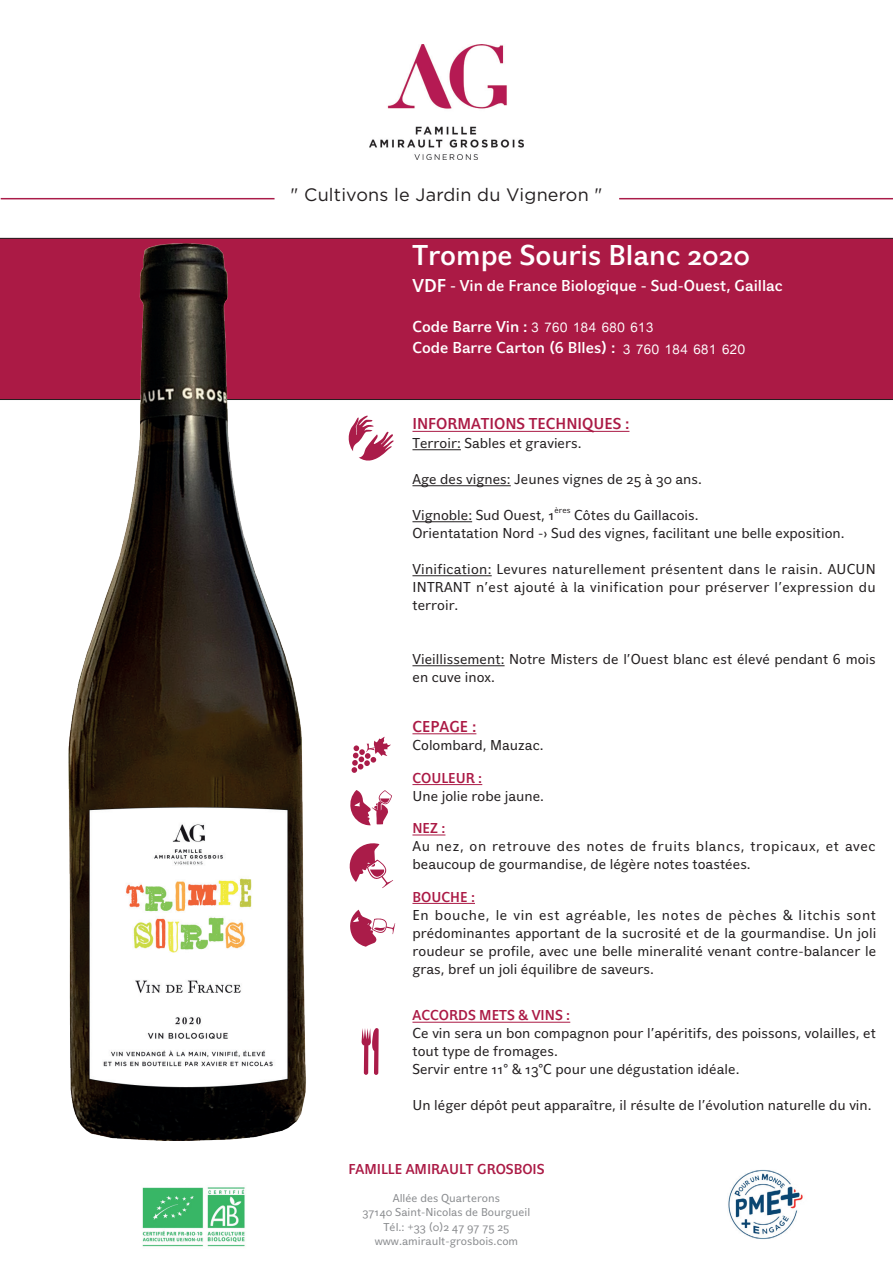
<style>
.page{position:relative;width:893px;height:1263px;background:#fff}
.page>*{position:absolute;margin:0;border:0;box-sizing:border-box;transform-origin:0 0}
.t1{font:500 30px "Eau Naturelle Sans";color:#fff}
.t2{font:18px "Gotham";letter-spacing:.01em;color:#231f20}
.t3{font:500 16.5px/21.6px "Eau Naturelle Sans";color:#fff}
.t4{font:500 16.5px "Eau Naturelle Sans";color:#ab1a45}
.t5{font:15px/18px "Eau Naturelle Sans";color:#231f20}
.t6{font:15px/18px "Eau Naturelle Sans";letter-spacing:.04em;color:#231f20}
.t7{font:500 15px "Eau Naturelle Sans";color:#ab1a45}
.t8{font:12px/14.4px "Eau Naturelle Sans";color:#8a8c8f;text-align:center}
.t9{font:8.7px "Eau Naturelle Sans";color:#231f20}
.s1{font-size:19.5px}
.s2{font-family:"Arial Hebrew";font-weight:300;font-size:18px}
</style>
<div class="page">
<hr style="left:1px;top:198px;width:274px;height:1px;background:#aa1c49">
<hr style="left:619px;top:198px;width:274px;height:1px;background:#aa1c49">
<div style="left:0;top:238px;width:893px;height:162px;background:#ab1a45"></div>
<hr style="left:412px;top:431px;width:217px;height:1px;background:#ab1a45">
<hr style="left:412px;top:449px;width:49px;height:1px;background:#231f20">
<hr style="left:412px;top:485px;width:99px;height:1px;background:#231f20">
<hr style="left:412px;top:521px;width:60px;height:1px;background:#231f20">
<hr style="left:412px;top:575px;width:80px;height:1px;background:#231f20">
<hr style="left:412px;top:665px;width:93px;height:1px;background:#231f20">
<hr style="left:412px;top:733px;width:64px;height:1px;background:#ab1a45">
<hr style="left:412px;top:784px;width:70px;height:1px;background:#ab1a45">
<hr style="left:412px;top:835px;width:33px;height:1px;background:#ab1a45">
<hr style="left:412px;top:903px;width:63px;height:1px;background:#ab1a45">
<hr style="left:412px;top:1022px;width:158px;height:1px;background:#ab1a45">
<svg style="left:351px;top:737px;width:40px;height:36px"></svg>
<svg style="left:350px;top:790px;width:42px;height:35px"></svg>
<svg style="left:349px;top:843px;width:44px;height:45px"></svg>
<svg style="left:350px;top:910px;width:45px;height:37px"></svg>
<svg style="left:362px;top:1028px;width:17px;height:47px"></svg>
<svg style="left:348px;top:416px;width:46px;height:45px"></svg>
<img style="left:22px;top:240px;width:325px;height:901px">
<img style="left:369px;top:45px;width:154px;height:114px">
<img style="left:728px;top:1169px;width:75px;height:71px">
<img style="left:142px;top:1187px;width:103px;height:60px">
<p class="t2" style="left:291px;top:183px;width:313px">" Cultivons le Jardin du Vigneron "</p>
<h1 class="t1" style="left:412px;top:238px;width:339px">Trompe Souris Blanc 2020</h1>
<p class="t3" style="left:412px;top:275px;width:372px"><span class="s1">VDF</span> - Vin de France Biologique - Sud-Ouest, Gaillac</p>
<p class="t3" style="left:412px;top:315px;width:334px">Code Barre Vin : <span class="s2">3 760 184 680 613<br></span>Code Barre Carton (6 Blles) : <span class="s2">3 760 184 681 620</span></p>
<p class="t4" style="left:412px;top:415px;width:218px">INFORMATIONS TECHNIQUES :</p>
<p class="t5" style="left:412px;top:434px;width:171px">Terroir: Sables et graviers.</p>
<p class="t5" style="left:412px;top:470px;width:291px">Age des vignes: Jeunes vignes de 25 à 30 ans.</p>
<p class="t5" style="left:412px;top:506px;width:144px">Vignoble: Sud Ouest, 1</p>
<p class="t9" style="left:555px;top:505px;width:18px">ères</p>
<p class="t5" style="left:412px;top:506px;width:434px;text-indent:162px">Côtes du Gaillacois.<br>Orientatation Nord -&gt; Sud des vignes, facilitant une belle exposition.</p>
<p class="t5" style="left:412px;top:560px;width:465px;text-align:justify">Vinification: Levures naturellement présentent dans le raisin. AUCUN INTRANT n'est ajouté à la vinification pour préserver l'expression du terroir.</p>
<p class="t5" style="left:412px;top:650px;width:465px">Vieillissement: Notre Misters de l'Ouest blanc est élevé pendant 6 mois en cuve inox.</p>
<p class="t4" style="left:412px;top:717px;width:65px">CEPAGE :</p>
<p class="t5" style="left:412px;top:736px;width:133px">Colombard, Mauzac.</p>
<p class="t7" style="left:412px;top:770px;width:71px">COULEUR :</p>
<p class="t5" style="left:412px;top:787px;width:133px">Une jolie robe jaune.</p>
<p class="t7" style="left:412px;top:820px;width:34px">NEZ :</p>
<p class="t6" style="left:412px;top:837px;width:465px">Au nez, on retrouve des notes de fruits blancs, tropicaux, et avec beaucoup de gourmandise, de légère notes toastées.</p>
<p class="t7" style="left:412px;top:888px;width:64px">BOUCHE :</p>
<p class="t5" style="left:412px;top:906px;width:465px;text-align:justify">En bouche, le vin est agréable, les notes de pèches &amp; litchis sont prédominantes apportant de la sucrosité et de la gourmandise. Un joli roudeur se profile, avec une belle mineralité venant contre-balancer le gras, bref un joli équilibre de saveurs.</p>
<p class="t7" style="left:412px;top:1007px;width:159px">ACCORDS METS &amp; VINS :</p>
<p class="t5" style="left:412px;top:1024px;width:465px">Ce vin sera un bon compagnon pour l'apéritifs, des poissons, volailles, et tout type de fromages.<br>Servir entre 11° &amp; 13°C pour une dégustation idéale.</p>
<p class="t5" style="left:412px;top:1096px;width:461px">Un léger dépôt peut apparaître, il résulte de l'évolution naturelle du vin.</p>
<p class="t7" style="left:348px;top:1160px;width:198px">FAMILLE AMIRAULT GROSBOIS</p>
<p class="t8" style="left:363px;top:1190px;width:169px">Allée des Quarterons<br>37140 Saint-Nicolas de Bourgueil<br>Tél.: +33 (0)2 47 97 75 25 www.amirault-grosbois.com</p>
</div>
